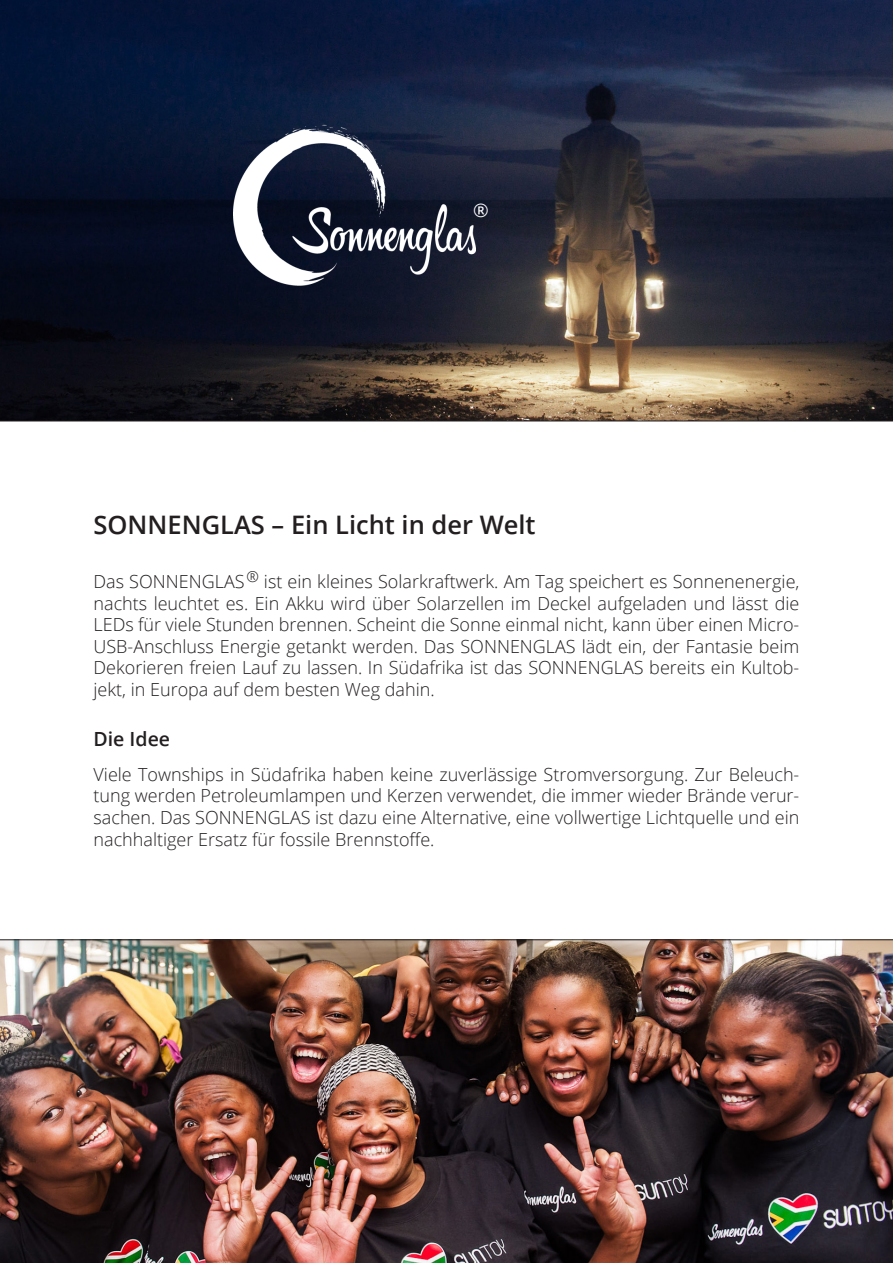
<style>
.page{position:relative;width:893px;height:1263px;background:#fff}
.page>*{position:absolute;margin:0;border:0;box-sizing:border-box;transform-origin:0 0}
.t1{font:600 25.5px "Open Sans";color:#231f20}
.t2{font:600 19.5px "Open Sans";color:#231f20}
.t3{font:18.75px "Open Sans";color:#fff}
.t4{font:300 18px/21.6px "Open Sans";color:#231f20;text-align:justify}
</style>
<div class="page">
<img style="left:0;top:939px;width:893px;height:324px">
<svg style="left:0;top:0;width:893px;height:421px;background:#282a38"></svg>
<img style="left:234px;top:124px;width:241px;height:161px">
<p class="t3" style="left:473px;top:197px;width:17px">®</p>
<p class="t1" style="left:94px;top:507px;width:444px">SONNENGLAS – Ein Licht in der Welt</p>
<p class="t4" style="left:94px;top:570px;width:707px">Das SONNENGLAS<sup>®</sup> ist ein kleines Solarkraftwerk. Am Tag speichert es Sonnenenergie, nachts leuchtet es. Ein Akku wird über Solarzellen im Deckel aufgeladen und lässt die LEDs für viele Stunden brennen. Scheint die Sonne einmal nicht, kann über einen Micro-USB-Anschluss Energie getankt werden. Das SONNENGLAS lädt ein, der Fantasie beim Dekorieren freien Lauf zu lassen. In Südafrika ist das SONNENGLAS bereits ein Kultob&shy;jekt, in Europa auf dem besten Weg dahin.</p>
<p class="t2" style="left:94px;top:726px;width:78px">Die Idee</p>
<p class="t4" style="left:94px;top:763px;width:707px">Viele Townships in Südafrika haben keine zuverlässige Stromversorgung. Zur Beleuch&shy;tung werden Petroleumlampen und Kerzen verwendet, die immer wieder Brände verur&shy;sachen. Das SONNENGLAS ist dazu eine Alternative, eine vollwertige Lichtquelle und ein nachhaltiger Ersatz für fossile Brennstoffe.</p>
</div>
